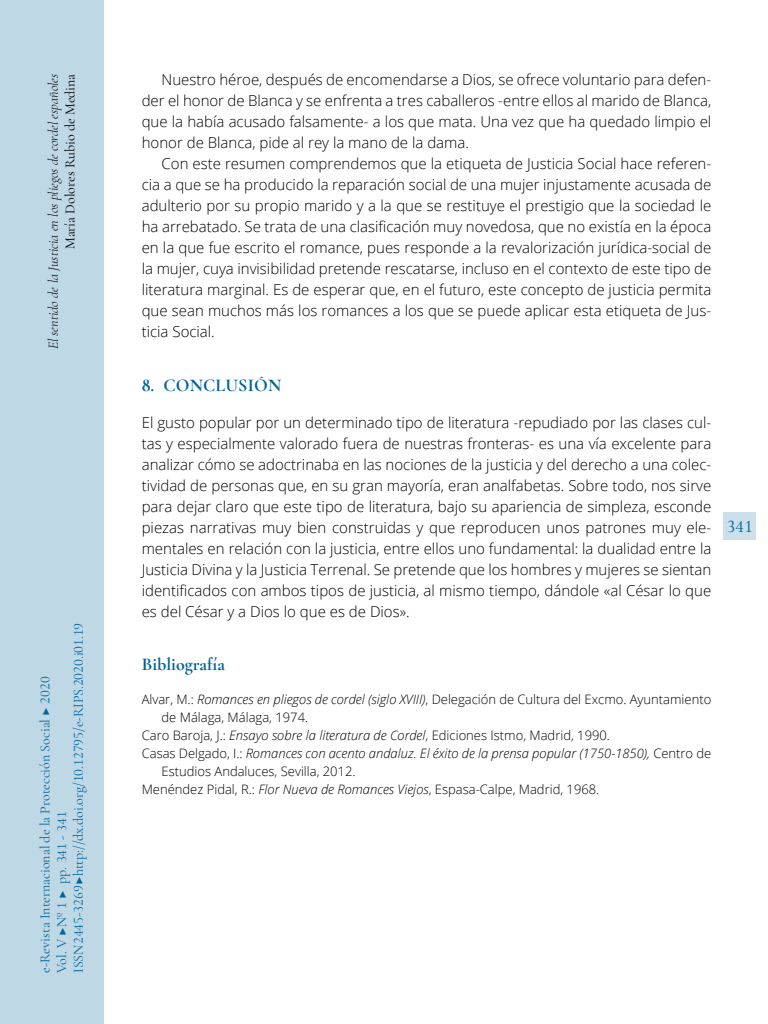
<style>
.page{position:relative;width:768px;height:1024px;background:#fff}
.page>*{position:absolute;margin:0;border:0;box-sizing:border-box;transform-origin:0 0}
.t1{font:700 18px "Cormorant Garamond";color:#006599}
.t2{font:500 18px "Cormorant Garamond";color:#006599}
.t3{font:300 15px/21px "Open Sans";color:#000;text-align:justify}
.t4{font:14px/16.8px "Cormorant Garamond";color:#006599}
.t5{font:italic 300 14px "Cormorant Garamond";color:#000}
.t6{font:14px "Cormorant Garamond";color:#000}
.t7{font:300 13px "Open Sans";color:#000}
.t8{font:italic 300 13px "Open Sans";color:#000}
.s1{font-style:italic}
.s2{font-style:normal}
</style>
<div class="page">
<div style="left:0;top:0;width:103px;height:1024px;background:#bfd8e6"></div>
<div style="left:724px;top:512px;width:32px;height:28px;background:#cce0eb"></div>
<p class="t5" style="left:45px;top:349px;width:277px;rotate:-90deg">El sentido de la Justicia en los pliegos de cordel españoles</p>
<p class="t6" style="left:62px;top:249px;width:177px;rotate:-90deg">María Dolores Rubio de Medina</p>
<p class="t4" style="left:36px;top:973px;width:352px;rotate:-90deg">e-Revista Internacional de la Protección Social ▶ 2020<br>Vol. V ▶Nº 1 ▶ pp. 341 - 341<br>ISSN 2445-3269 ▶ http://dx.doi.org/10.12795/e-RIPS.2020.i01.19</p>
<p class="t3" style="left:142px;top:69px;width:571px;text-indent:20px">Nuestro héroe, después de encomendarse a Dios, se ofrece voluntario para defen&shy;der el honor de Blanca y se enfrenta a tres caballeros -entre ellos al marido de Blanca, que la había acusado falsamente- a los que mata. Una vez que ha quedado limpio el honor de Blanca, pide al rey la mano de la dama.</p>
<p class="t3" style="left:142px;top:153px;width:571px;text-indent:20px">Con este resumen comprendemos que la etiqueta de Justicia Social hace referen&shy;cia a que se ha producido la reparación social de una mujer injustamente acusada de adulterio por su propio marido y a la que se restituye el prestigio que la sociedad le ha arrebatado. Se trata de una clasificación muy novedosa, que no existía en la época en la que fue escrito el romance, pues responde a la revalorización jurídica-social de la mujer, cuya invisibilidad pretende rescatarse, incluso en el contexto de este tipo de literatura marginal. Es de esperar que, en el futuro, este concepto de justicia permita que sean muchos más los romances a los que se puede aplicar esta etiqueta de Jus&shy;ticia Social.</p>
<p class="t1" style="left:142px;top:374px;width:141px">8. CONCLUSIÓN</p>
<p class="t3" style="left:142px;top:411px;width:571px">El gusto popular por un determinado tipo de literatura -repudiado por las clases cul&shy;tas y especialmente valorado fuera de nuestras fronteras- es una vía excelente para analizar cómo se adoctrinaba en las nociones de la justicia y del derecho a una colec&shy;tividad de personas que, en su gran mayoría, eran analfabetas. Sobre todo, nos sirve para dejar claro que este tipo de literatura, bajo su apariencia de simpleza, esconde piezas narrativas muy bien construidas y que reproducen unos patrones muy ele&shy;mentales en relación con la justicia, entre ellos uno fundamental: la dualidad entre la Justicia Divina y la Justicia Terrenal. Se pretende que los hombres y mujeres se sientan identificados con ambos tipos de justicia, al mismo tiempo, dándole «al César lo que es del César y a Dios lo que es de Dios».</p>
<p class="t1" style="left:142px;top:653px;width:85px">Bibliografía</p>
<p class="t7" style="left:142px;top:691px;width:571px">Alvar, M.: <span class="s1">Romances en pliegos de cordel (siglo XVIII)</span>, Delegación de Cultura del Excmo. Ayuntamiento</p>
<p class="t7" style="left:162px;top:709px;width:148px">de Málaga, Málaga, 1974.</p>
<p class="t7" style="left:142px;top:727px;width:470px">Caro Baroja, J.: <span class="s1">Ensayo sobre la literatura de Cordel</span>, Ediciones Istmo, Madrid, 1990.</p>
<p class="t8" style="left:142px;top:745px;width:571px"><span class="s2">Casas Delgado, I.:</span> Romances con acento andaluz. El éxito de la prensa popular (1750-1850), <span class="s2">Centro de</span></p>
<p class="t7" style="left:162px;top:763px;width:196px">Estudios Andaluces, Sevilla, 2012.</p>
<p class="t7" style="left:142px;top:781px;width:459px">Menéndez Pidal, R.: <span class="s1">Flor Nueva de Romances Viejos</span>, Espasa-Calpe, Madrid, 1968.</p>
<p class="t2" style="left:726px;top:515px;width:28px">341</p>
</div>
